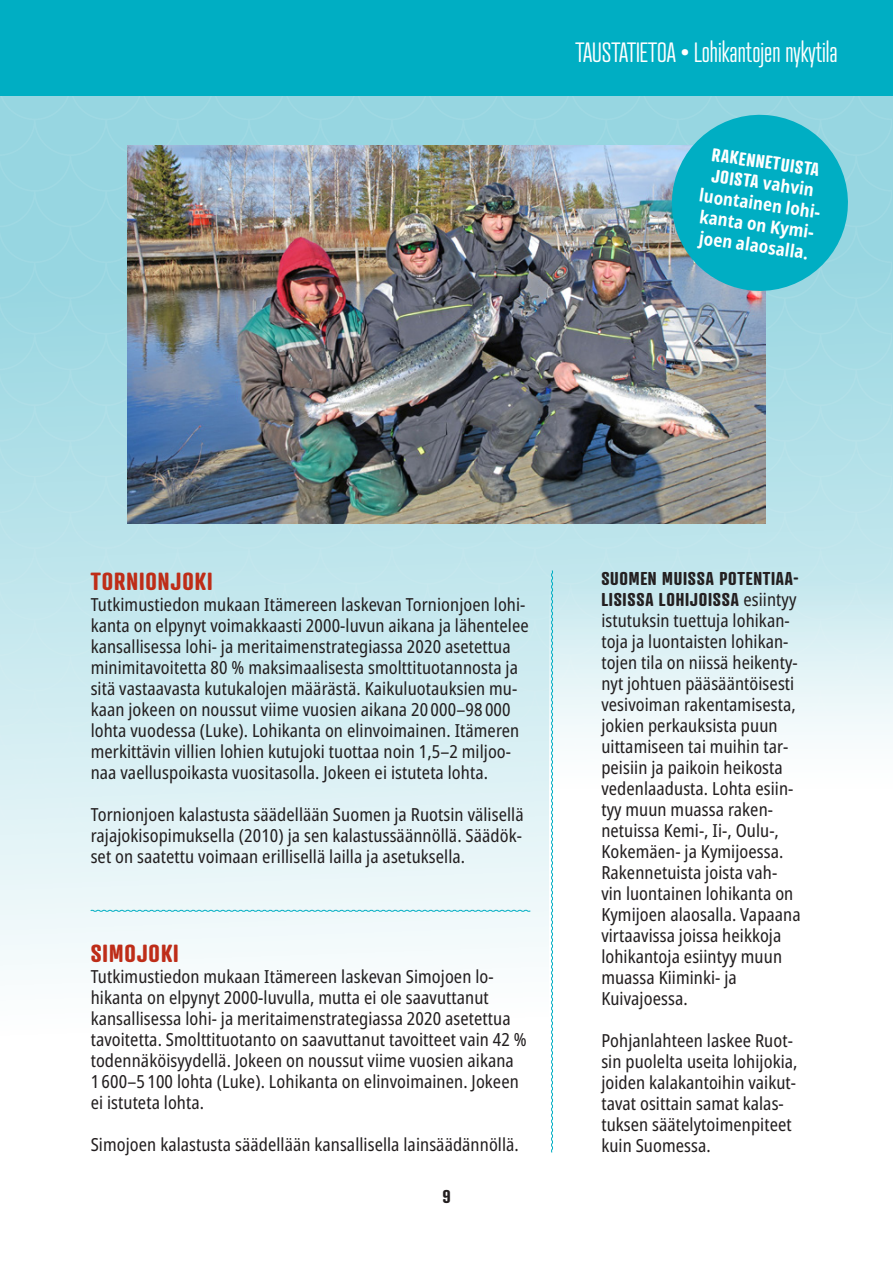
<style>
.page{position:relative;width:893px;height:1263px;background:#fff}
.page>*{position:absolute;margin:0;border:0;box-sizing:border-box;transform-origin:0 0}
.UUSIotsikko_02{font:300 27px "Atrament";color:#fff}
.UUSIkainalo_teksti{font:700 24px "Atrament";letter-spacing:.04em;color:#be2d18}
.UUSIkainalo_teksti-2{font:condensed 18px/21px "Noto Sans";letter-spacing:.005em;color:#231f20}
.UUSIkainalo_teksti-3{font:700 condensed 18px/21px "Noto Sans";color:#fff;text-align:center}
.UUSIkainalo_teksti-4{font:700 18px "Atrament";color:#fff}
.t1{font:700 18px "Atrament";color:#231f20}
.s1{font-family:"Atrament";font-stretch:normal}
.s2{font-family:"Atrament";font-weight:700;font-stretch:normal}
</style>
<div class="page">
<img style="left:0;top:96px;width:892px;height:870px">
<hr style="left:0;top:345px;width:1px;height:918px;background:#fff">
<svg style="left:550px;top:572px;width:343px;height:394px"></svg>
<div style="left:0;top:0;width:893px;height:96px;background:#00aec3"></div>
<svg style="left:551px;top:570px;width:2px;height:583px"></svg>
<svg style="left:90px;top:909px;width:441px;height:3px"></svg>
<img style="left:128px;top:145px;width:637px;height:379px">
<svg style="left:666px;top:109px;width:188px;height:188px"></svg>
<p class="UUSIotsikko_02" style="left:575px;top:36px;width:264px">TAUSTATIETOA • Lohikantojen nykytila</p>
<p class="UUSIkainalo_teksti-4" style="left:714px;top:143px;width:110px;rotate:8deg">RAKENNETUISTA</p>
<p class="UUSIkainalo_teksti-3" style="left:704px;top:164px;width:127px;rotate:8deg"><span class="s1">JOISTA</span> vahvin luontainen lohi&shy;kanta on Kymi&shy;joen alaosalla.</p>
<p class="UUSIkainalo_teksti" style="left:91px;top:566px;width:123px">TORNIONJOKI</p>
<p class="UUSIkainalo_teksti-2" style="left:91px;top:594px;width:439px">Tutkimustiedon mukaan Itämereen laskevan Tornionjoen lohi&shy;kanta on elpynyt voimakkaasti 2000-luvun aikana ja lähentelee kansallisessa lohi- ja meritaimenstrategiassa 2020 asetettua minimitavoitetta 80 % maksimaalisesta smolttituotannosta ja sitä vastaavasta kutukalojen määrästä. Kaikuluotauksien mu&shy;kaan jokeen on noussut viime vuosien aikana 20 000–98 000 lohta vuodessa (Luke). Lohikanta on elinvoimainen. Itämeren merkittävin villien lohien kutujoki tuottaa noin 1,5–2 miljoo&shy;naa vaelluspoikasta vuositasolla. Jokeen ei istuteta lohta.</p>
<p class="UUSIkainalo_teksti-2" style="left:91px;top:804px;width:434px;text-align:justify">Tornionjoen kalastusta säädellään Suomen ja Ruotsin välisellä rajajokisopimuksella (2010) ja sen kalastussäännöllä. Säädök&shy;set on saatettu voimaan erillisellä lailla ja asetuksella.</p>
<p class="UUSIkainalo_teksti" style="left:91px;top:938px;width:89px">SIMOJOKI</p>
<p class="UUSIkainalo_teksti-2" style="left:91px;top:967px;width:438px">Tutkimustiedon mukaan Itämereen laskevan Simojoen lo&shy;hikanta on elpynyt 2000-luvulla, mutta ei ole saavuttanut kansallisessa lohi- ja meritaimenstrategiassa 2020 asetettua tavoitetta. Smolttituotanto on saavuttanut tavoitteet vain 42 % todennäköisyydellä. Jokeen on noussut viime vuosien aikana 1 600–5 100 lohta (Luke). Lohikanta on elinvoimainen. Jokeen ei istuteta lohta.</p>
<p class="UUSIkainalo_teksti-2" style="left:91px;top:1135px;width:430px">Simojoen kalastusta säädellään kansallisella lainsäädännöllä.</p>
<p class="t1" style="left:442px;top:1184px;width:10px">9</p>
<p class="UUSIkainalo_teksti-2" style="left:601px;top:568px;width:201px"><span class="s2">SUOMEN MUISSA POTENTIAA-<br>LISISSA LOHIJOISSA</span> esiintyy istutuksin tuettuja lohikan&shy;toja ja luontaisten lohikan&shy;tojen tila on niissä heikenty&shy;nyt johtuen pääsääntöisesti vesivoiman rakentamisesta, jokien perkauksista puun uittamiseen tai muihin tar&shy;peisiin ja paikoin heikosta vedenlaadusta. Lohta esiin&shy;tyy muun muassa raken&shy;netuissa Kemi-, Ii-, Oulu-,<br>Kokemäen- ja Kymijoessa.<br>Rakennetuista joista vah&shy;vin luontainen lohikanta on<br>Kymijoen alaosalla. Vapaana virtaavissa joissa heikkoja lohikantoja esiintyy muun muassa Kiiminki- ja<br>Kuivajoessa.</p>
<p class="UUSIkainalo_teksti-2" style="left:601px;top:1030px;width:198px">Pohjanlahteen laskee Ruot&shy;sin puolelta useita lohijokia, joiden kalakantoihin vaikut&shy;tavat osittain samat kalas&shy;tuksen säätelytoimenpiteet kuin Suomessa.</p>
</div>
